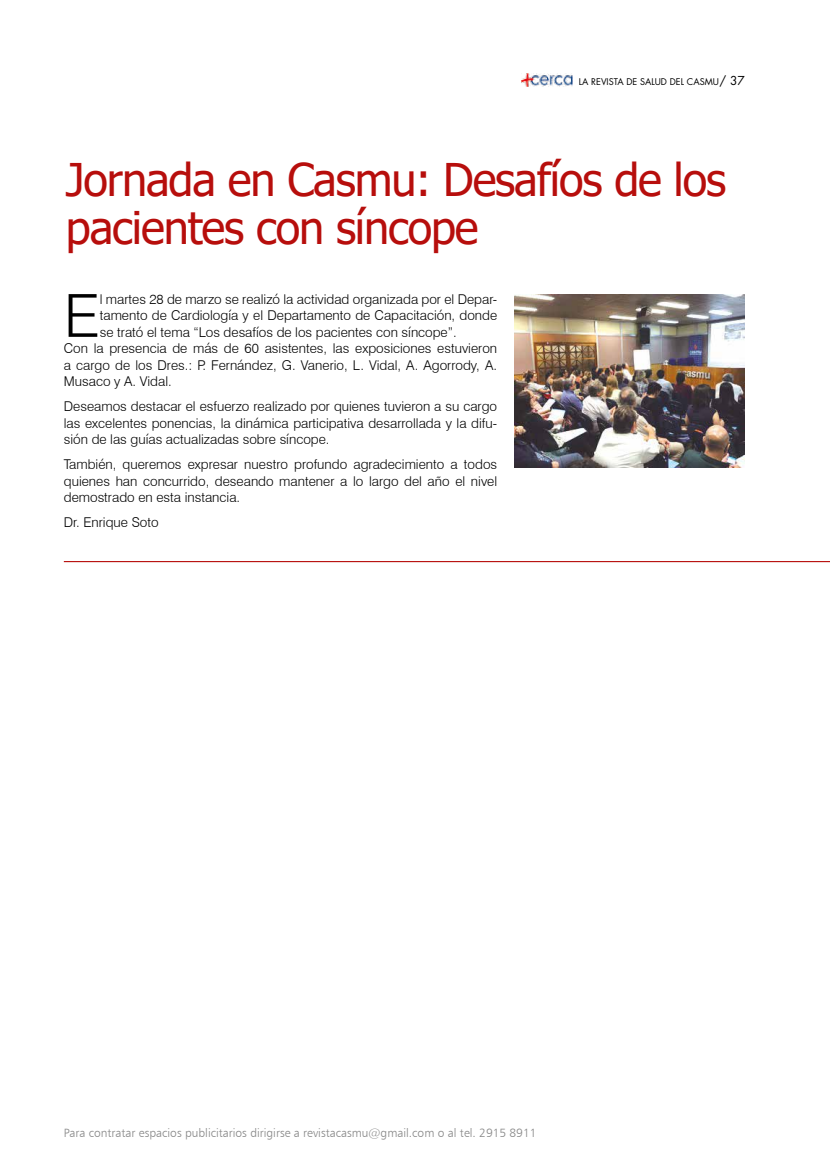
<style>
.page{position:relative;width:830px;height:1170px;background:#fff}
.page>*{position:absolute;margin:0;border:0;box-sizing:border-box;transform-origin:0 0}
.t1{font:300 59.4px "Swiss 721 BT";color:#000}
.t2{font:45px/48px "Tahoma";letter-spacing:-.025em;color:#b70e0c}
.t3{font:300 13.5px/16.5px "Swiss 721 BT";color:#000;text-align:justify}
.t4{font:12px "Humanist 777 BT Light B";color:#878787}
.t5{font:9px "Futura Std";color:#000}
.s1{font-size:12px}
</style>
<div class="page">
<img style="left:521px;top:74px;width:51px;height:12px">
<img style="left:514px;top:294px;width:230px;height:173px">
<hr style="left:64px;top:561px;width:765px;height:1px;background:#b70e0c">
<p class="t5" style="left:578px;top:76px;width:167px">LA REVISTA DE SALUD DEL CASMU<span class="s1">/ 37</span></p>
<h2 class="t2" style="left:66px;top:158px;width:661px">Jornada en Casmu: Desafíos de los pacientes con síncope</h2>
<h1 class="t1" style="left:64px;top:279px;width:37px">E</h1>
<p class="t3" style="left:100px;top:290px;width:398px">l martes 28 de marzo se realizó la actividad organizada por el Depar-</p>
<p class="t3" style="left:100px;top:307px;width:398px">tamento de Cardiología y el Departamento de Capacitación, donde</p>
<p class="t3" style="left:100px;top:323px;width:358px">se trató el tema “Los desafíos de los pacientes con síncope”.</p>
<p class="t3" style="left:64px;top:340px;width:434px">Con la presencia de más de 60 asistentes, las exposiciones estuvieron</p>
<p class="t3" style="left:64px;top:356px;width:434px">a cargo de los Dres.: P. Fernández, G. Vanerio, L. Vidal, A. Agorrody, A.</p>
<p class="t3" style="left:64px;top:373px;width:109px">Musaco y A. Vidal.</p>
<p class="t3" style="left:64px;top:398px;width:434px">Deseamos destacar el esfuerzo realizado por quienes tuvieron a su cargo las excelentes ponencias, la dinámica participativa desarrollada y la difu&shy;sión de las guías actualizadas sobre síncope.</p>
<p class="t3" style="left:64px;top:456px;width:434px">También, queremos expresar nuestro profundo agradecimiento a todos quienes han concurrido, deseando mantener a lo largo del año el nivel demostrado en esta instancia.</p>
<p class="t3" style="left:64px;top:514px;width:96px">Dr. Enrique Soto</p>
<p class="t4" style="left:64px;top:1124px;width:474px">Para contratar espacios publicitarios dirigirse a revistacasmu@gmail.com o al tel. 2915 8911</p>
</div>
